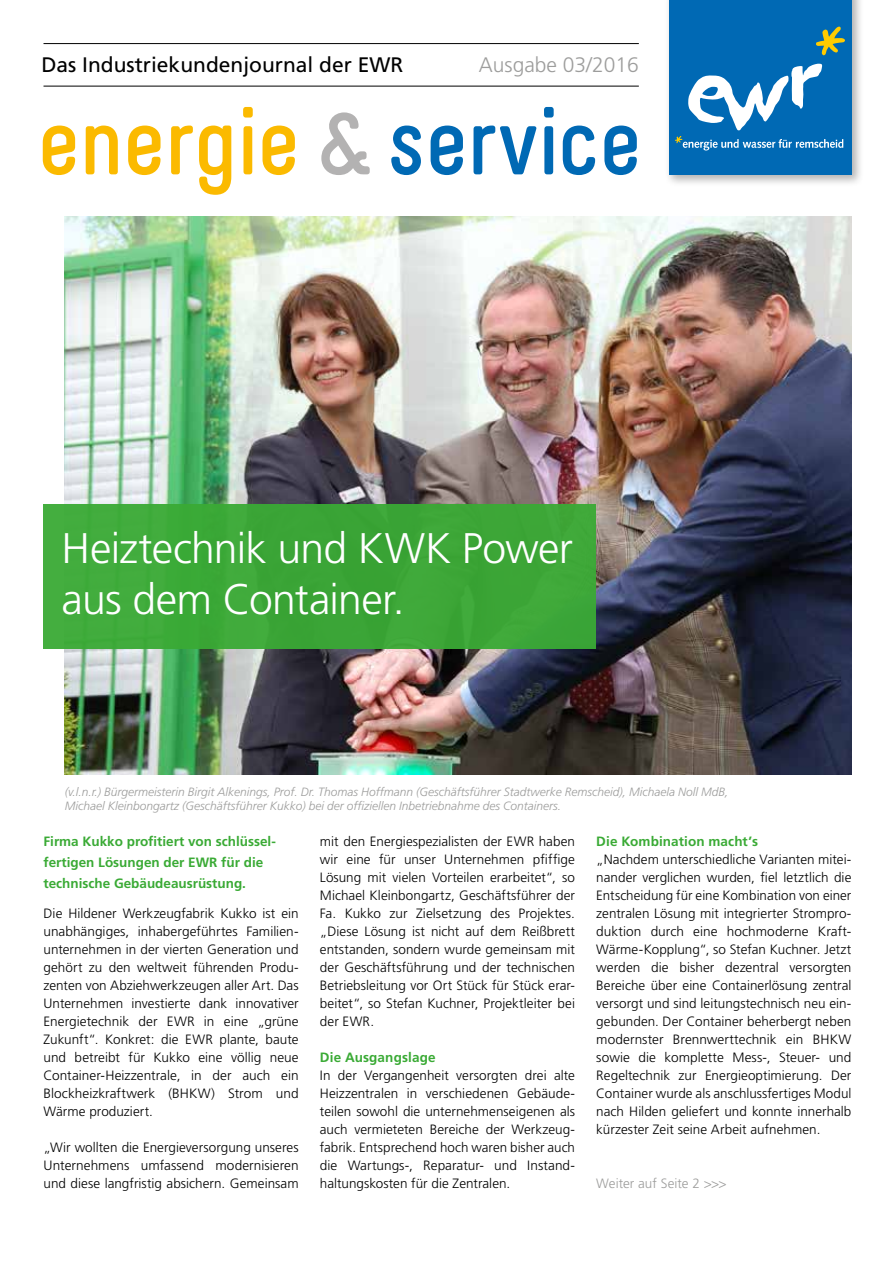
<style>
.page{position:relative;width:893px;height:1263px;background:#fff}
.page>*{position:absolute;margin:0;border:0;box-sizing:border-box;transform-origin:0 0}
.t1{font:300 42.75px/51.3px "Frutiger LT Std";letter-spacing:-.015em;color:#fff}
.t2{font:21px "Frutiger LT Std";color:#000}
.t3{font:300 21px "Frutiger LT Std";color:#9d9d9c}
.t4{font:300 13.5px/18px "Frutiger LT Std";letter-spacing:.005em;color:#000;text-align:justify}
.t5{font:700 13.5px/21px "Frutiger LT Std";color:#3aaa35}
.t6{font:300 13.5px "Frutiger LT Std";color:#9d9d9c}
.t7{font:italic 300 12px/14.4px "Frutiger LT Std";color:#9d9d9c}
.s1{font-weight:700;color:#3aaa35}
</style>
<div class="page">
<img style="left:65px;top:216px;width:786px;height:558px">
<hr style="left:44px;top:43px;width:595px;height:1px;background:#000">
<hr style="left:44px;top:86px;width:595px;height:1px;background:#000">
<svg style="left:391px;top:107px;width:246px;height:68px"></svg>
<svg style="left:321px;top:112px;width:49px;height:63px"></svg>
<svg style="left:43px;top:107px;width:252px;height:88px"></svg>
<div style="left:665px;top:0;width:199px;height:187px;background:#000;opacity:.3"></div>
<div style="left:669px;top:0;width:182px;height:174px;background:#0069b4"></div>
<svg style="left:816px;top:27px;width:29px;height:28px"></svg>
<svg style="left:675px;top:64px;width:168px;height:86px"></svg>
<div style="left:44px;top:504px;width:552px;height:144px;background:#3aaa35"></div>
<p class="t2" style="left:41px;top:52px;width:363px">Das Industriekundenjournal der EWR</p>
<p class="t3" style="left:479px;top:53px;width:161px">Ausgabe 03/2016</p>
<p class="t1" style="left:62px;top:523px;width:513px">Heiztechnik und KWK Power aus dem Container.</p>
<p class="t7" style="left:65px;top:784px;width:665px">(v.l.n.r.) Bürgermeisterin Birgit Alkenings, Prof. Dr. Thomas Hoffmann (Geschäftsführer Stadtwerke Remscheid), Michaela Noll MdB,<br>Michael Kleinbongartz (Geschäftsführer Kukko) bei der offiziellen Inbetriebnahme des Containers.</p>
<p class="t5" style="left:44px;top:831px;width:234px">Firma Kukko profitiert von schlüssel&shy;fertigen Lösungen der EWR für die technische Gebäudeausrüstung.</p>
<p class="t4" style="left:44px;top:905px;width:257px">Die Hildener Werkzeugfabrik Kukko ist ein unabhängiges, inhabergeführtes Familien&shy;unternehmen in der vierten Generation und gehört zu den weltweit führenden Produ&shy;zenten von Abziehwerkzeugen aller Art. Das Unternehmen investierte dank innovativer Energietechnik der EWR in eine „grüne Zukunft“. Konkret: die EWR plante, baute und betreibt für Kukko eine völlig neue Container-Heizzentrale, in der auch ein Blockheizkraftwerk (BHKW) Strom und Wärme produziert.</p>
<p class="t4" style="left:44px;top:1139px;width:257px">„Wir wollten die Energieversorgung unseres Unternehmens umfassend modernisieren und diese langfristig absichern. Gemeinsam</p>
<p class="t4" style="left:320px;top:833px;width:257px">mit den Energiespezialisten der EWR haben wir eine für unser Unternehmen pfiffige Lösung mit vielen Vorteilen erarbeitet“, so Michael Kleinbongartz, Geschäftsführer der Fa. Kukko zur Zielsetzung des Projektes. „Diese Lösung ist nicht auf dem Reißbrett entstanden, sondern wurde gemeinsam mit der Geschäftsführung und der technischen Betriebsleitung vor Ort Stück für Stück erar&shy;beitet“, so Stefan Kuchner, Projektleiter bei der EWR.</p>
<p class="t4" style="left:320px;top:1049px;width:257px;text-align:left"><span class="s1">Die Ausgangslage<br></span>In der Vergangenheit versorgten drei alte Heizzentralen in verschiedenen Gebäude&shy;teilen sowohl die unternehmenseigenen als auch vermieteten Bereiche der Werkzeug&shy;fabrik. Entsprechend hoch waren bisher auch die Wartungs-, Reparatur- und Instand&shy;haltungskosten für die Zentralen.</p>
<p class="t4" style="left:596px;top:833px;width:257px;text-align:left"><span class="s1">Die Kombination macht’s<br></span>„Nachdem unterschiedliche Varianten mitei&shy;nander verglichen wurden, fiel letztlich die Entscheidung für eine Kombination von einer zentralen Lösung mit integrierter Strompro&shy;duktion durch eine hochmoderne Kraft-Wärme-Kopplung“, so Stefan Kuchner. Jetzt werden die bisher dezentral versorgten Bereiche über eine Containerlösung zentral versorgt und sind leitungstechnisch neu ein&shy;gebunden. Der Container beherbergt neben modernster Brennwerttechnik ein BHKW sowie die komplette Mess-, Steuer- und Regeltechnik zur Energieoptimierung. Der Container wurde als anschlussfertiges Modul nach Hilden geliefert und konnte innerhalb kürzester Zeit seine Arbeit aufnehmen.</p>
<p class="t6" style="left:596px;top:1176px;width:132px">Weiter auf Seite 2 &gt;&gt;&gt;</p>
</div>
